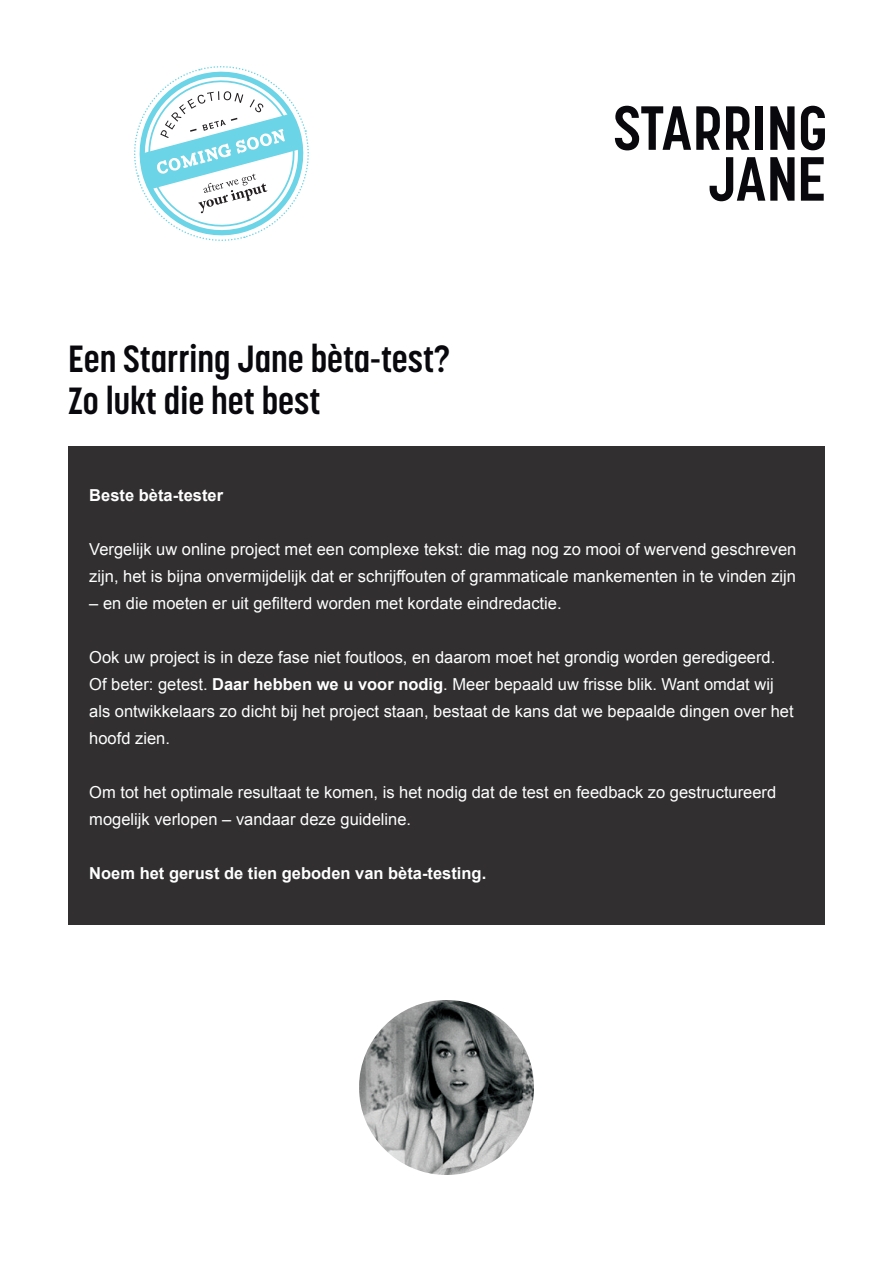
<style>
.page{position:relative;width:893px;height:1263px;background:#fff}
.page>*{position:absolute;margin:0;border:0;box-sizing:border-box;transform-origin:0 0}
.t1{font:700 37.5px "Korolev Condensed";color:#08080d}
.t2{font:16.5px/27px "Arial";color:#fff}
.t3{font:700 16.5px "Arial";color:#fff}
.s1{font-weight:700}
</style>
<div class="page">
<svg style="left:615px;top:106px;width:105px;height:44px"></svg>
<svg style="left:726px;top:106px;width:23px;height:44px"></svg>
<div style="left:756px;top:106px;width:7px;height:44px;background:#08080d"></div>
<svg style="left:770px;top:106px;width:24px;height:44px"></svg>
<svg style="left:801px;top:106px;width:24px;height:44px"></svg>
<svg style="left:710px;top:157px;width:84px;height:44px"></svg>
<svg style="left:801px;top:157px;width:23px;height:44px"></svg>
<div style="left:68px;top:446px;width:757px;height:479px;background:#312f30"></div>
<svg style="left:134px;top:66px;width:175px;height:175px"></svg>
<img style="left:359px;top:1000px;width:175px;height:175px;border-radius:87px">
<p class="t1" style="left:68px;top:337px;width:384px">Een Starring Jane bèta-test?</p>
<p class="t1" style="left:68px;top:379px;width:254px">Zo lukt die het best</p>
<p class="t3" style="left:89px;top:484px;width:135px">Beste bèta-tester</p>
<p class="t2" style="left:89px;top:536px;width:709px">Vergelijk uw online project met een complexe tekst: die mag nog zo mooi of wervend geschreven zijn, het is bijna onvermijdelijk dat er schrijffouten of grammaticale mankementen in te vinden zijn</p>
<p class="t2" style="left:89px;top:590px;width:474px">– en die moeten er uit gefilterd worden met kordate eindredactie.</p>
<p class="t2" style="left:89px;top:644px;width:706px">Ook uw project is in deze fase niet foutloos, en daarom moet het grondig worden geredigeerd.<br>Of beter: getest. <span class="s1">Daar hebben we u voor nodig</span>. Meer bepaald uw frisse blik. Want omdat wij als ontwikkelaars zo dicht bij het project staan, bestaat de kans dat we bepaalde dingen over het hoofd zien.</p>
<p class="t2" style="left:89px;top:779px;width:688px">Om tot het optimale resultaat te komen, is het nodig dat de test en feedback zo gestructureerd mogelijk verlopen – vandaar deze guideline.</p>
<p class="t3" style="left:89px;top:862px;width:398px">Noem het gerust de tien geboden van bèta-testing.</p>
</div>
